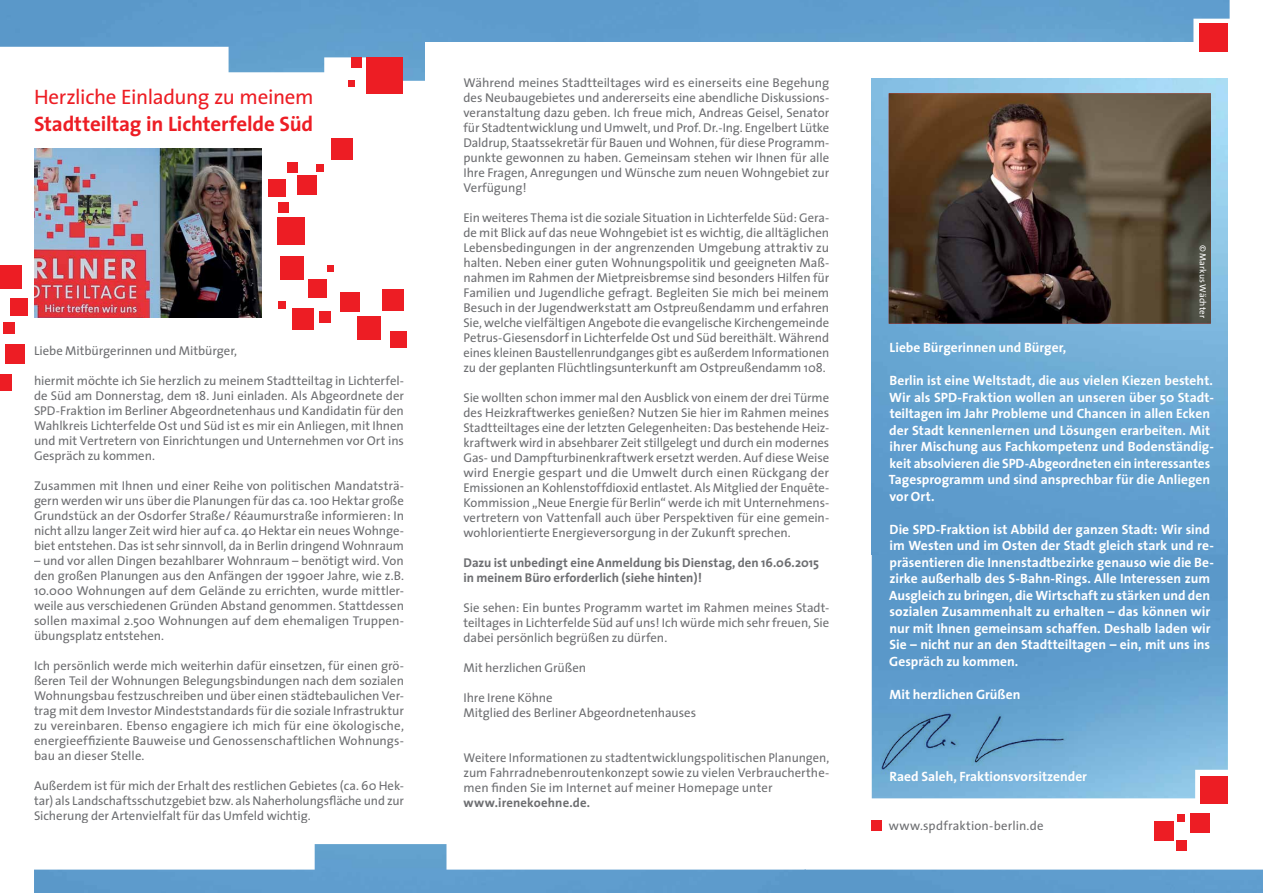
<style>
.page{position:relative;width:1263px;height:893px;background:#fff}
.page>*{position:absolute;margin:0;border:0;box-sizing:border-box;transform-origin:0 0}
.t1{font:700 21px "The Sans";letter-spacing:-.005em;color:#ed1d24}
.t2{font:21px "The Sans";letter-spacing:-.02em;color:#ed1d24}
.t3{font:700 13.5px/16.5px "The Sans";color:#fff}
.t4{font:12.75px/15px "The Sans";letter-spacing:-.005em;color:#6d6e71;text-align:justify}
.t5{font:700 12.75px/15px "The Sans";letter-spacing:.005em;color:#6d6e71}
.t6{font:12.75px "The Sans";letter-spacing:.015em;color:#6d6e71}
.t7{font:9px "The Sans";letter-spacing:.005em;color:#fff}
</style>
<div class="page">
<img style="left:0;top:0;width:698px;height:81px">
<div style="left:698px;top:0;width:531px;height:42px;background:#619fce"></div>
<img style="left:34px;top:844px;width:772px;height:49px">
<div style="left:804px;top:870px;width:459px;height:23px;background:#5d9bcc"></div>
<div style="left:425px;top:42px;width:770px;height:138px;background:#fff"></div>
<div style="left:1199px;top:23px;width:29px;height:29px;background:#ed1d24"></div>
<div style="left:367px;top:57px;width:36px;height:37px;background:#ed1d24"></div>
<div style="left:5px;top:344px;width:19px;height:20px;background:#ed1d24"></div>
<div style="left:10px;top:299px;width:17px;height:17px;background:#ed1d24"></div>
<div style="left:4px;top:323px;width:11px;height:11px;background:#ed1d24"></div>
<div style="left:0;top:374px;width:12px;height:16px;background:#ed1d24"></div>
<div style="left:0;top:266px;width:21px;height:23px;background:#ed1d24"></div>
<div style="left:352px;top:57px;width:10px;height:11px;background:#ed1d24"></div>
<div style="left:348px;top:80px;width:7px;height:7px;background:#ed1d24"></div>
<div style="left:390px;top:331px;width:17px;height:17px;background:#ed1d24"></div>
<div style="left:382px;top:289px;width:22px;height:22px;background:#ed1d24"></div>
<div style="left:340px;top:293px;width:19px;height:19px;background:#ed1d24"></div>
<div style="left:308px;top:279px;width:19px;height:19px;background:#ed1d24"></div>
<div style="left:357px;top:316px;width:24px;height:23px;background:#ed1d24"></div>
<div style="left:292px;top:308px;width:21px;height:22px;background:#ed1d24"></div>
<div style="left:319px;top:311px;width:11px;height:11px;background:#ed1d24"></div>
<div style="left:278px;top:301px;width:8px;height:8px;background:#ed1d24"></div>
<div style="left:316px;top:164px;width:8px;height:8px;background:#ed1d24"></div>
<div style="left:280px;top:256px;width:23px;height:24px;background:#ed1d24"></div>
<div style="left:277px;top:217px;width:28px;height:28px;background:#ed1d24"></div>
<div style="left:268px;top:179px;width:17px;height:18px;background:#ed1d24"></div>
<div style="left:278px;top:202px;width:11px;height:11px;background:#ed1d24"></div>
<div style="left:297px;top:175px;width:20px;height:19px;background:#ed1d24"></div>
<div style="left:327px;top:265px;width:7px;height:7px;background:#ed1d24"></div>
<div style="left:331px;top:138px;width:22px;height:21px;background:#ed1d24"></div>
<div style="left:287px;top:162px;width:10px;height:11px;background:#ed1d24"></div>
<img style="left:34px;top:149px;width:227px;height:168px">
<div style="left:1200px;top:776px;width:28px;height:27px;background:#ed1d24"></div>
<div style="left:1190px;top:813px;width:19px;height:20px;background:#ed1d24"></div>
<div style="left:1177px;top:814px;width:8px;height:8px;background:#ed1d24"></div>
<div style="left:1154px;top:821px;width:19px;height:19px;background:#ed1d24"></div>
<div style="left:1176px;top:841px;width:10px;height:10px;background:#ed1d24"></div>
<div style="left:872px;top:821px;width:10px;height:10px;background:#ed1d24"></div>
<img style="left:872px;top:555px;width:356px;height:243px">
<img style="left:872px;top:79px;width:356px;height:476px">
<img style="left:889px;top:93px;width:322px;height:231px">
<img style="left:874px;top:707px;width:200px;height:70px">
<h1 class="t2" style="left:34px;top:79px;width:281px">Herzliche Einladung zu meinem</h1>
<h1 class="t1" style="left:34px;top:106px;width:281px">Stadtteiltag in Lichterfelde Süd</h1>
<p class="t4" style="left:34px;top:342px;width:205px">Liebe Mitbürgerinnen und Mitbürger,</p>
<p class="t4" style="left:34px;top:372px;width:371px">hiermit möchte ich Sie herzlich zu meinem Stadtteiltag in Lichterfel&shy;de Süd am Donnerstag, dem 18. Juni einladen. Als Abgeordnete der SPD-Fraktion im Berliner Abgeordnetenhaus und Kandidatin für den Wahlkreis Lichterfelde Ost und Süd ist es mir ein Anliegen, mit Ihnen und mit Vertretern von Einrichtungen und Unternehmen vor Ort ins Gespräch zu kommen.</p>
<p class="t4" style="left:34px;top:477px;width:371px">Zusammen mit Ihnen und einer Reihe von politischen Mandatsträ&shy;gern werden wir uns über die Planungen für das ca. 100 Hektar große Grundstück an der Osdorfer Straße/ Réaumurstraße informieren: In nicht allzu langer Zeit wird hier auf ca. 40 Hektar ein neues Wohnge&shy;biet entstehen. Das ist sehr sinnvoll, da in Berlin dringend Wohnraum</p>
<p class="t4" style="left:34px;top:552px;width:371px">– und vor allen Dingen bezahlbarer Wohnraum – benötigt wird. Von den großen Planungen aus den Anfängen der 1990er Jahre, wie z.B.<br>10.000 Wohnungen auf dem Gelände zu errichten, wurde mittler&shy;weile aus verschiedenen Gründen Abstand genommen. Stattdessen sollen maximal 2.500 Wohnungen auf dem ehemaligen Truppen&shy;übungsplatz entstehen.</p>
<p class="t4" style="left:34px;top:657px;width:371px">Ich persönlich werde mich weiterhin dafür einsetzen, für einen grö&shy;ßeren Teil der Wohnungen Belegungsbindungen nach dem sozialen Wohnungsbau festzuschreiben und über einen städtebaulichen Ver&shy;trag mit dem Investor Mindeststandards für die soziale Infrastruktur zu vereinbaren. Ebenso engagiere ich mich für eine ökologische, energieeffiziente Bauweise und Genossenschaftlichen Wohnungs&shy;bau an dieser Stelle.</p>
<p class="t4" style="left:34px;top:777px;width:371px">Außerdem ist für mich der Erhalt des restlichen Gebietes (ca. 60 Hek&shy;tar) als Landschaftsschutzgebiet bzw. als Naherholungsfläche und zur Sicherung der Artenvielfalt für das Umfeld wichtig.</p>
<p class="t4" style="left:463px;top:75px;width:367px">Während meines Stadtteiltages wird es einerseits eine Begehung des Neubaugebietes und andererseits eine abendliche Diskussions&shy;veranstaltung dazu geben. Ich freue mich, Andreas Geisel, Senator für Stadtentwicklung und Umwelt, und Prof. Dr.-Ing. Engelbert Lütke Daldrup, Staatssekretär für Bauen und Wohnen, für diese Programm&shy;punkte gewonnen zu haben. Gemeinsam stehen wir Ihnen für alle Ihre Fragen, Anregungen und Wünsche zum neuen Wohngebiet zur Verfügung!</p>
<p class="t4" style="left:463px;top:210px;width:367px">Ein weiteres Thema ist die soziale Situation in Lichterfelde Süd: Gera&shy;de mit Blick auf das neue Wohngebiet ist es wichtig, die alltäglichen Lebensbedingungen in der angrenzenden Umgebung attraktiv zu halten. Neben einer guten Wohnungspolitik und geeigneten Maß&shy;nahmen im Rahmen der Mietpreisbremse sind besonders Hilfen für Familien und Jugendliche gefragt. Begleiten Sie mich bei meinem Besuch in der Jugendwerkstatt am Ostpreußendamm und erfahren Sie, welche vielfältigen Angebote die evangelische Kirchengemeinde Petrus-Giesensdorf in Lichterfelde Ost und Süd bereithält. Während eines kleinen Baustellenrundganges gibt es außerdem Informationen zu der geplanten Flüchtlingsunterkunft am Ostpreußendamm 108.</p>
<p class="t4" style="left:463px;top:390px;width:367px">Sie wollten schon immer mal den Ausblick von einem der drei Türme des Heizkraftwerkes genießen? Nutzen Sie hier im Rahmen meines Stadtteiltages eine der letzten Gelegenheiten: Das bestehende Heiz&shy;kraftwerk wird in absehbarer Zeit stillgelegt und durch ein modernes Gas- und Dampfturbinenkraftwerk ersetzt werden. Auf diese Weise wird Energie gespart und die Umwelt durch einen Rückgang der Emissionen an Kohlenstoffdioxid entlastet. Als Mitglied der Enquête-Kommission „Neue Energie für Berlin“ werde ich mit Unternehmens&shy;vertretern von Vattenfall auch über Perspektiven für eine gemein&shy;wohlorientierte Energieversorgung in der Zukunft sprechen.</p>
<p class="t5" style="left:463px;top:555px;width:357px">Dazu ist unbedingt eine Anmeldung bis Dienstag, den 16.06.2015 in meinem Büro erforderlich (siehe hinten)!</p>
<p class="t4" style="left:463px;top:600px;width:367px">Sie sehen: Ein buntes Programm wartet im Rahmen meines Stadt&shy;teiltages in Lichterfelde Süd auf uns! Ich würde mich sehr freuen, Sie dabei persönlich begrüßen zu dürfen.</p>
<p class="t4" style="left:463px;top:660px;width:124px">Mit herzlichen Grüßen</p>
<p class="t4" style="left:463px;top:690px;width:234px">Ihre Irene Köhne<br>Mitglied des Berliner Abgeordnetenhauses</p>
<p class="t4" style="left:463px;top:750px;width:367px">Weitere Informationen zu stadtentwicklungspolitischen Planungen, zum Fahrradnebenroutenkonzept sowie zu vielen Verbraucherthe&shy;men finden Sie im Internet auf meiner Homepage unter</p>
<p class="t5" style="left:463px;top:795px;width:128px">www.irenekoehne.de.</p>
<p class="t7" style="left:1210px;top:244px;width:75px;rotate:90deg">© Markus Wächter</p>
<p class="t3" style="left:890px;top:339px;width:178px">Liebe Bürgerinnen und Bürger,</p>
<p class="t3" style="left:889px;top:372px;width:326px">Berlin ist eine Weltstadt, die aus vielen Kiezen besteht.<br>Wir als SPD-Fraktion wollen an unseren über 50 Stadt&shy;teiltagen im Jahr Probleme und Chancen in allen Ecken der Stadt kennenlernen und Lösungen erarbeiten. Mit ihrer Mischung aus Fachkompetenz und Bodenständig&shy;keit absolvieren die SPD-Abgeordneten ein interessantes Tagesprogramm und sind ansprechbar für die Anliegen vor Ort.</p>
<p class="t3" style="left:889px;top:521px;width:326px">Die SPD-Fraktion ist Abbild der ganzen Stadt: Wir sind im Westen und im Osten der Stadt gleich stark und re&shy;präsentieren die Innenstadtbezirke genauso wie die Be&shy;zirke außerhalb des S-Bahn-Rings. Alle Interessen zum Ausgleich zu bringen, die Wirtschaft zu stärken und den sozialen Zusammenhalt zu erhalten – das können wir nur mit Ihnen gemeinsam schaffen. Deshalb laden wir Sie – nicht nur an den Stadtteiltagen – ein, mit uns ins Gespräch zu kommen.</p>
<p class="t3" style="left:889px;top:686px;width:132px">Mit herzlichen Grüßen</p>
<p class="t3" style="left:890px;top:768px;width:199px">Raed Saleh, Fraktionsvorsitzender</p>
<p class="t6" style="left:889px;top:815px;width:156px">www.spdfraktion-berlin.de</p>
</div>
